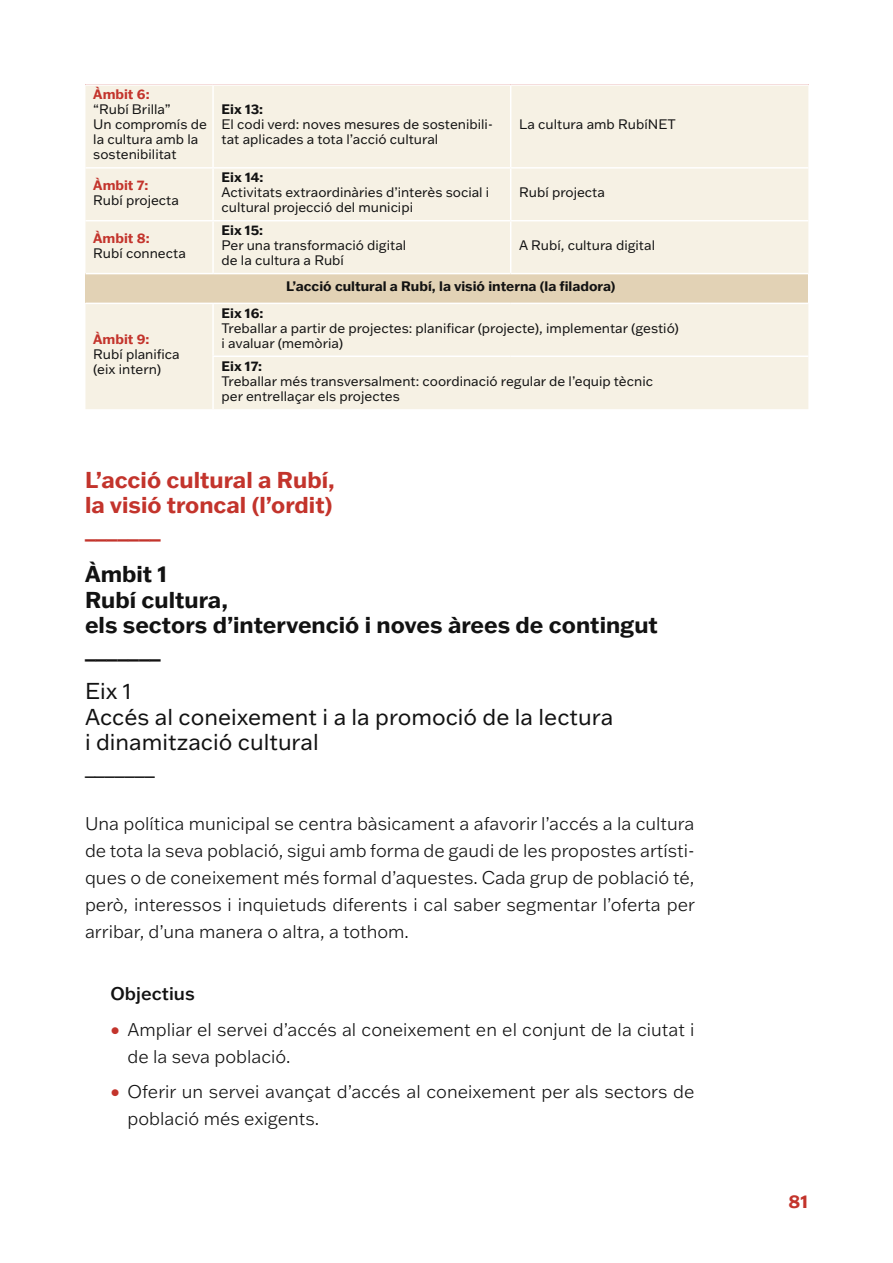
<style>
.page{position:relative;width:893px;height:1263px;background:#fff}
.page>*{position:absolute;margin:0;border:0;box-sizing:border-box;transform-origin:0 0}
.t1{font:22.5px/25.5px "Franklin Gothic ATF";color:#121212}
.t2{font:700 22.5px/25.5px "Franklin Gothic ATF";color:#121212}
.t3{font:700 22.5px/25.5px "Franklin Gothic ATF";color:#c3342c;text-align:justify}
.t4{font:300 18px/27px "Franklin Gothic ATF";color:#121212}
.t5{font:500 18px "Franklin Gothic ATF";color:#121212}
.t6{font:700 18px "Franklin Gothic ATF";color:#c3342c}
.t7{font:13.5px/15px "Franklin Gothic ATF";color:#121212}
.t8{font:700 13.5px "Franklin Gothic ATF";color:#121212}
.t9{font:700 13.5px "Franklin Gothic ATF";color:#c3342c}
.s1{font-weight:500;color:#c3342c}
</style>
<div class="page">
<div style="left:85px;top:86px;width:723px;height:323px;background:#f6f1e4"></div>
<div style="left:85px;top:274px;width:723px;height:29px;background:#e2d2b5"></div>
<hr style="left:212px;top:86px;width:2px;height:81px;background:#fff">
<hr style="left:85px;top:167px;width:128px;height:2px;background:#fff">
<hr style="left:213px;top:167px;width:298px;height:2px;background:#fff">
<hr style="left:212px;top:169px;width:2px;height:51px;background:#fff">
<hr style="left:511px;top:167px;width:297px;height:2px;background:#fff">
<hr style="left:85px;top:220px;width:128px;height:1px;background:#fff">
<hr style="left:213px;top:220px;width:298px;height:1px;background:#fff">
<hr style="left:212px;top:221px;width:2px;height:52px;background:#fff">
<hr style="left:511px;top:220px;width:297px;height:1px;background:#fff">
<hr style="left:85px;top:273px;width:128px;height:1px;background:#fff">
<hr style="left:213px;top:273px;width:298px;height:1px;background:#fff">
<hr style="left:511px;top:273px;width:297px;height:1px;background:#fff">
<hr style="left:85px;top:303px;width:128px;height:1px;background:#fff">
<hr style="left:213px;top:303px;width:298px;height:1px;background:#fff">
<hr style="left:212px;top:304px;width:2px;height:51px;background:#fff">
<hr style="left:511px;top:303px;width:297px;height:1px;background:#fff">
<hr style="left:212px;top:355px;width:299px;height:2px;background:#fff">
<hr style="left:212px;top:357px;width:2px;height:52px;background:#fff">
<hr style="left:511px;top:355px;width:297px;height:2px;background:#fff">
<svg style="left:85px;top:84px;width:723px;height:1px"></svg>
<hr style="left:510px;top:86px;width:1px;height:81px;background:#fff">
<hr style="left:510px;top:169px;width:1px;height:51px;background:#fff">
<hr style="left:510px;top:221px;width:1px;height:52px;background:#fff">
<p class="t9" style="left:93px;top:85px;width:58px">Àmbit 6:</p>
<p class="t7" style="left:93px;top:102px;width:115px">“Rubí Brilla”<br>Un compromís de la cultura amb la sostenibilitat</p>
<p class="t8" style="left:222px;top:100px;width:43px">Eix 13:</p>
<p class="t7" style="left:222px;top:117px;width:273px">El codi verd: noves mesures de sostenibili&shy;tat aplicades a tota l’acció cultural</p>
<p class="t7" style="left:519px;top:117px;width:158px">La cultura amb RubíNET</p>
<p class="t9" style="left:93px;top:176px;width:57px">Àmbit 7:</p>
<p class="t7" style="left:93px;top:192px;width:87px">Rubí projecta</p>
<p class="t9" style="left:93px;top:229px;width:58px">Àmbit 8:</p>
<p class="t7" style="left:93px;top:245px;width:94px">Rubí connecta</p>
<p class="t9" style="left:93px;top:330px;width:58px">Àmbit 9:</p>
<p class="t7" style="left:93px;top:346px;width:88px">Rubí planifica (eix intern)</p>
<p class="t8" style="left:222px;top:168px;width:43px">Eix 14:</p>
<p class="t7" style="left:222px;top:184px;width:269px">Activitats extraordinàries d’interès social i cultural projecció del municipi</p>
<p class="t7" style="left:519px;top:184px;width:87px">Rubí projecta</p>
<p class="t8" style="left:222px;top:221px;width:43px">Eix 15:</p>
<p class="t7" style="left:222px;top:237px;width:186px">Per una transformació digital de la cultura a Rubí</p>
<p class="t7" style="left:519px;top:237px;width:137px">A Rubí, cultura digital</p>
<p class="t8" style="left:286px;top:277px;width:331px">L’acció cultural a Rubí, la visió interna (la filadora)</p>
<p class="t8" style="left:222px;top:304px;width:43px">Eix 16:</p>
<p class="t7" style="left:222px;top:320px;width:459px">Treballar a partir de projectes: planificar (projecte), implementar (gestió) i avaluar (memòria)</p>
<p class="t8" style="left:222px;top:357px;width:42px">Eix 17:</p>
<p class="t7" style="left:222px;top:373px;width:433px">Treballar més transversalment: coordinació regular de l’equip tècnic per entrellaçar els projectes</p>
<h1 class="t3" style="left:85px;top:466px;width:251px">L’acció cultural a Rubí, la visió troncal (l’ordit) _______</h1>
<h1 class="t2" style="left:85px;top:561px;width:574px">Àmbit 1<br>Rubí cultura,<br>els sectors d’intervenció i noves àrees de contingut _______</h1>
<h1 class="t1" style="left:85px;top:678px;width:530px">Eix 1<br>Accés al coneixement i a la promoció de la lectura i dinamització cultural<br>_______</h1>
<p class="t4" style="left:85px;top:809px;width:611px;text-align:justify">Una política municipal se centra bàsicament a afavorir l’accés a la cultura de tota la seva població, sigui amb forma de gaudi de les propostes artísti&shy;ques o de coneixement més formal d’aquestes. Cada grup de població té, però, interessos i inquietuds diferents i cal saber segmentar l’oferta per arribar, d’una manera o altra, a tothom.</p>
<h2 class="t5" style="left:111px;top:982px;width:86px">Objectius</h2>
<h2 class="t4" style="left:128px;top:1015px;width:568px;text-indent:-17px"><span class="s1">•</span> Ampliar el servei d’accés al coneixement en el conjunt de la ciutat i de la seva població.</h2>
<h2 class="t4" style="left:128px;top:1078px;width:568px;text-indent:-17px"><span class="s1">•</span> Oferir un servei avançat d’accés al coneixement per als sectors de població més exigents.</h2>
<h2 class="t6" style="left:788px;top:1189px;width:21px">81</h2>
</div>
